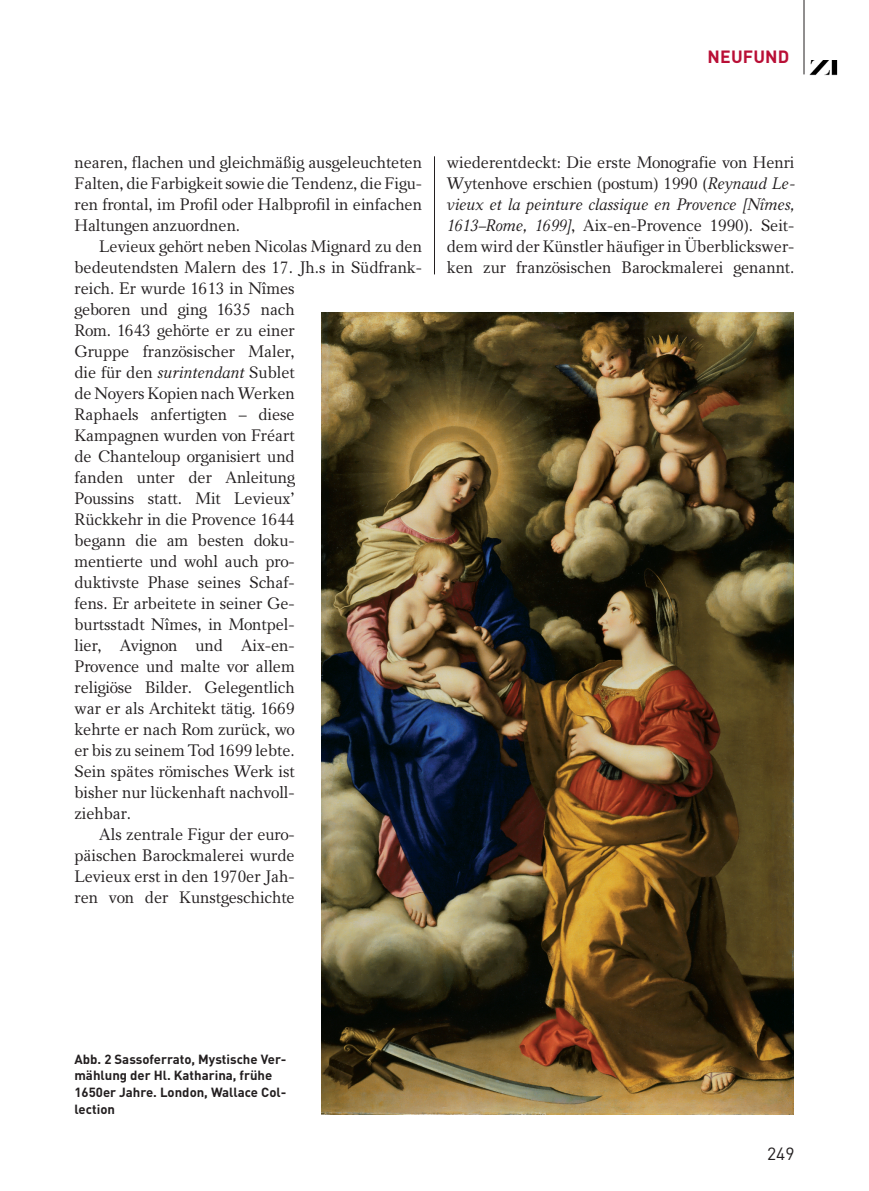
<style>
.page{position:relative;width:869px;height:1191px;background:#fff}
.page>*{position:absolute;margin:0;border:0;box-sizing:border-box;transform-origin:0 0}
.t1{font:700 17.5px "DINOT";letter-spacing:.01em;color:#b90f36}
.t2{font:17.5px "DINOT";color:#231f20}
.t3{font:16.62px/21px "Carniola";letter-spacing:-.005em;color:#231f20;text-align:justify}
.t4{font:700 13.12px/16.6px "DINOT";color:#231f20}
.s1{font-style:italic}
</style>
<div class="page">
<hr style="left:434px;top:156px;width:1px;height:118px;background:#231f20">
<img style="left:321px;top:312px;width:472px;height:802px">
<hr style="left:803px;top:0;width:1px;height:74px;background:#231f20">
<svg style="left:810px;top:61px;width:28px;height:15px"></svg>
<img style="left:809px;top:61px;width:27px;height:14px">
<p class="t1" style="left:707px;top:51px;width:83px">NEUFUND</p>
<p class="t3" style="left:74px;top:152px;width:349px">nearen, flachen und gleichmäßig ausgeleuchteten Falten, die Farbigkeit sowie die Tendenz, die Figu&shy;ren frontal, im Profil oder Halbprofil in einfachen Haltungen anzuordnen.</p>
<p class="t3" style="left:99px;top:236px;width:324px">Levieux gehört neben Nicolas Mignard zu den</p>
<p class="t3" style="left:74px;top:257px;width:349px">bedeutendsten Malern des 17. Jh.s in Südfrank-</p>
<p class="t3" style="left:74px;top:278px;width:222px">reich. Er wurde 1613 in Nîmes</p>
<p class="t3" style="left:74px;top:299px;width:222px">geboren und ging 1635 nach</p>
<p class="t3" style="left:74px;top:320px;width:222px">Rom. 1643 gehörte er zu einer</p>
<p class="t3" style="left:74px;top:341px;width:222px">Gruppe französischer Maler,</p>
<p class="t3" style="left:74px;top:362px;width:222px">die für den <span class="s1">surintendant</span> Sublet</p>
<p class="t3" style="left:74px;top:383px;width:222px">de Noyers Kopien nach Werken</p>
<p class="t3" style="left:74px;top:404px;width:222px">Raphaels anfertigten – diese</p>
<p class="t3" style="left:74px;top:425px;width:222px">Kampagnen wurden von Fréart</p>
<p class="t3" style="left:74px;top:446px;width:222px">de Chanteloup organisiert und</p>
<p class="t3" style="left:74px;top:467px;width:222px">fanden unter der Anleitung</p>
<p class="t3" style="left:74px;top:488px;width:222px">Poussins statt. Mit Levieux’</p>
<p class="t3" style="left:74px;top:509px;width:222px">Rückkehr in die Provence 1644</p>
<p class="t3" style="left:74px;top:530px;width:222px">begann die am besten doku-</p>
<p class="t3" style="left:74px;top:551px;width:222px">mentierte und wohl auch pro-</p>
<p class="t3" style="left:74px;top:572px;width:222px">duktivste Phase seines Schaf-</p>
<p class="t3" style="left:74px;top:593px;width:222px">fens. Er arbeitete in seiner Ge-</p>
<p class="t3" style="left:74px;top:614px;width:222px">burtsstadt Nîmes, in Montpel-</p>
<p class="t3" style="left:74px;top:635px;width:222px">lier, Avignon und Aix-en-</p>
<p class="t3" style="left:74px;top:656px;width:222px">Provence und malte vor allem</p>
<p class="t3" style="left:74px;top:677px;width:222px">religiöse Bilder. Gelegentlich</p>
<p class="t3" style="left:74px;top:698px;width:222px">war er als Architekt tätig. 1669</p>
<p class="t3" style="left:74px;top:719px;width:222px">kehrte er nach Rom zurück, wo</p>
<p class="t3" style="left:74px;top:740px;width:222px">er bis zu seinem Tod 1699 lebte.</p>
<p class="t3" style="left:74px;top:761px;width:222px">Sein spätes römisches Werk ist</p>
<p class="t3" style="left:74px;top:782px;width:222px">bisher nur lückenhaft nachvoll-</p>
<p class="t3" style="left:74px;top:803px;width:58px">ziehbar.</p>
<p class="t3" style="left:99px;top:824px;width:197px">Als zentrale Figur der euro-</p>
<p class="t3" style="left:74px;top:845px;width:222px">päischen Barockmalerei wurde</p>
<p class="t3" style="left:74px;top:866px;width:222px">Levieux erst in den 1970er Jah-</p>
<p class="t3" style="left:74px;top:887px;width:222px">ren von der Kunstgeschichte</p>
<p class="t3" style="left:446px;top:152px;width:349px;text-align:left">wiederentdeckt: Die erste Monografie von Henri Wytenhove erschien (postum) 1990 (<span class="s1">Reynaud Le&shy;vieux et la peinture classique en Provence [Nîmes, 1613–Rome, 1699]</span>, Aix-en-Provence 1990). Seit&shy;dem wird der Künstler häufiger in Überblickswer&shy;ken zur französischen Barockmalerei genannt.</p>
<p class="t4" style="left:74px;top:1052px;width:213px">Abb. 2 Sassoferrato, Mystische Ver&shy;mählung der Hl. Katharina, frühe<br>1650er Jahre. London, Wallace Col&shy;lection</p>
<p class="t2" style="left:766px;top:1147px;width:29px">249</p>
</div>
